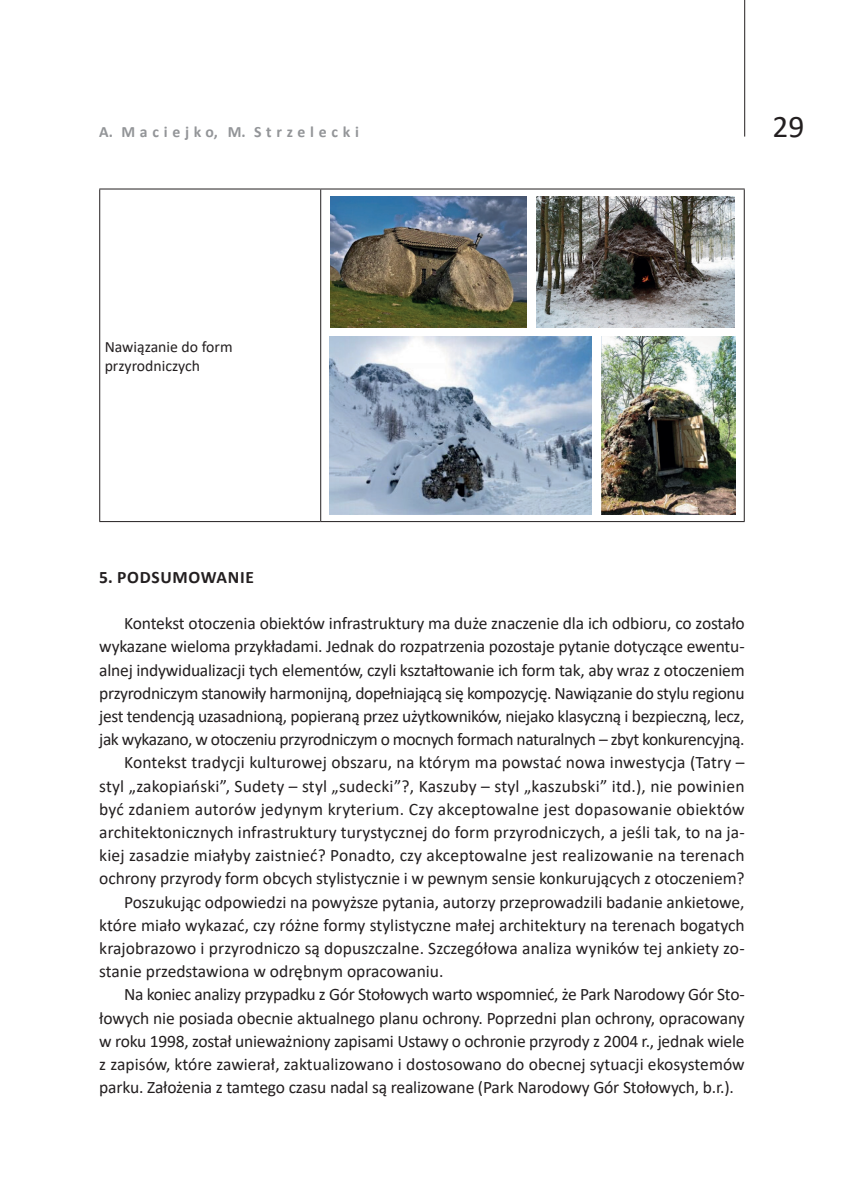
<style>
.page{position:relative;width:844px;height:1191px;background:#fff}
.page>*{position:absolute;margin:0;border:0;box-sizing:border-box;transform-origin:0 0}
.t1{font:31.5px "Calibri";color:#231f20}
.Akapit_pol{font:17.5px/23.1px "Calibri";letter-spacing:-.01em;color:#231f20;text-align:justify}
.tytuł_1{font:700 17.5px "Calibri";letter-spacing:.04em;color:#231f20}
.tabela_tekst{font:15.75px/19.2px "Calibri";color:#231f20}
.t2{font:700 15.75px "Calibri";letter-spacing:.3em;color:#939598}
</style>
<div class="page">
<hr style="left:744px;top:0;width:1px;height:137px;background:#231f20">
<hr style="left:99px;top:189px;width:221px;height:1px;background:#231f20">
<hr style="left:99px;top:189px;width:1px;height:332px;background:#231f20">
<hr style="left:320px;top:189px;width:424px;height:1px;background:#231f20">
<hr style="left:320px;top:189px;width:1px;height:332px;background:#231f20">
<hr style="left:743px;top:189px;width:1px;height:332px;background:#231f20">
<hr style="left:99px;top:521px;width:221px;height:1px;background:#231f20">
<hr style="left:320px;top:521px;width:424px;height:1px;background:#231f20">
<img style="left:330px;top:196px;width:196px;height:132px">
<img style="left:536px;top:196px;width:198px;height:132px">
<img style="left:330px;top:337px;width:261px;height:177px">
<img style="left:601px;top:337px;width:134px;height:177px">
<p class="t2" style="left:99px;top:120px;width:261px">A. Maciejko, M. Strzelecki</p>
<h1 class="t1" style="left:772px;top:104px;width:33px">29</h1>
<p class="tabela_tekst" style="left:105px;top:336px;width:129px">Nawiązanie do form przyrodniczych</p>
<p class="tytuł_1" style="left:99px;top:565px;width:156px">5. PODSUMOWANIE</p>
<p class="Akapit_pol" style="left:99px;top:611px;width:646px;text-indent:25px">Kontekst otoczenia obiektów infrastruktury ma duże znaczenie dla ich odbioru, co zostało wykazane wieloma przykładami. Jednak do rozpatrzenia pozostaje pytanie dotyczące ewentu&shy;alnej indywidualizacji tych elementów, czyli kształtowanie ich form tak, aby wraz z otoczeniem przyrodniczym stanowiły harmonijną, dopełniającą się kompozycję. Nawiązanie do stylu regionu jest tendencją uzasadnioną, popieraną przez użytkowników, niejako klasyczną i bezpieczną, lecz, jak wykazano, w otoczeniu przyrodniczym o mocnych formach naturalnych – zbyt konkurencyjną.</p>
<p class="Akapit_pol" style="left:99px;top:750px;width:646px;text-indent:25px">Kontekst tradycji kulturowej obszaru, na którym ma powstać nowa inwestycja (Tatry – styl „zakopiański”, Sudety – styl „sudecki”?, Kaszuby – styl „kaszubski” itd.), nie powinien być zdaniem autorów jedynym kryterium. Czy akceptowalne jest dopasowanie obiektów architektonicznych infrastruktury turystycznej do form przyrodniczych, a jeśli tak, to na ja&shy;kiej zasadzie miałyby zaistnieć? Ponadto, czy akceptowalne jest realizowanie na terenach ochrony przyrody form obcych stylistycznie i w pewnym sensie konkurujących z otoczeniem?</p>
<p class="Akapit_pol" style="left:99px;top:890px;width:646px;text-indent:25px">Poszukując odpowiedzi na powyższe pytania, autorzy przeprowadzili badanie ankietowe, które miało wykazać, czy różne formy stylistyczne małej architektury na terenach bogatych krajobrazowo i przyrodniczo są dopuszczalne. Szczegółowa analiza wyników tej ankiety zo&shy;stanie przedstawiona w odrębnym opracowaniu.</p>
<p class="Akapit_pol" style="left:99px;top:982px;width:646px;text-indent:25px">Na koniec analizy przypadku z Gór Stołowych warto wspomnieć, że Park Narodowy Gór Sto&shy;łowych nie posiada obecnie aktualnego planu ochrony. Poprzedni plan ochrony, opracowany w roku 1998, został unieważniony zapisami Ustawy o ochronie przyrody z 2004 r., jednak wiele z zapisów, które zawierał, zaktualizowano i dostosowano do obecnej sytuacji ekosystemów parku. Założenia z tamtego czasu nadal są realizowane (Park Narodowy Gór Stołowych, b.r.).</p>
</div>
